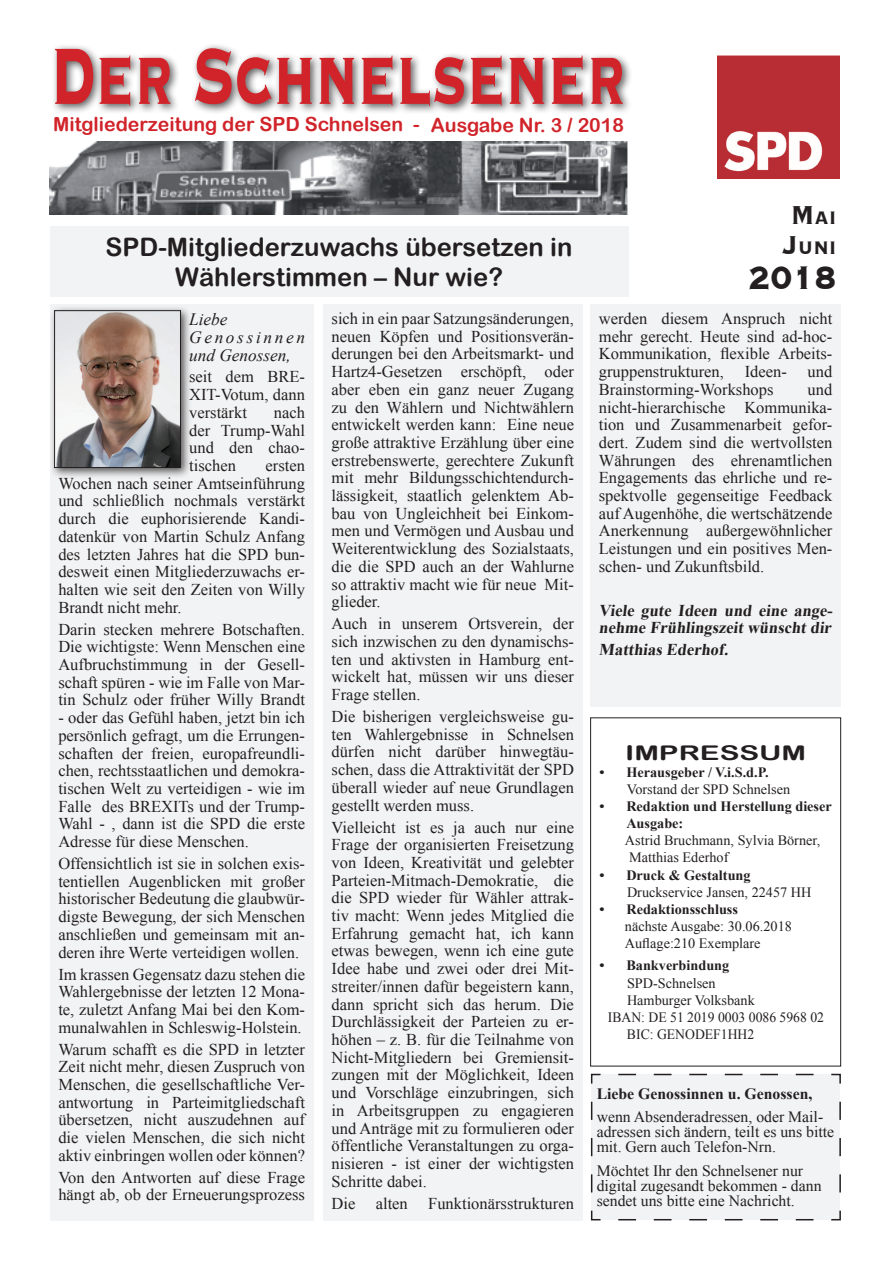
<style>
.page{position:relative;width:893px;height:1263px;background:#fff}
.page>*{position:absolute;margin:0;border:0;box-sizing:border-box;transform-origin:0 0}
.t1{font:700 104.55px "Copperplate";color:#d1232a;scale:.61 1}
.t2{font:700 42.45px "Copperplate";color:#231f20;scale:.85 1}
.t3{font:25.5px/30.6px "Arial Rounded MT Bold";color:#231f20;text-align:center}
.t4{font:700 23.55px/30px "Copperplate";color:#231f20;text-align:center;scale:.85 1}
.t5{font:20.25px "Arial Rounded MT Bold";color:#231f20;scale:1.46 1}
.t6{font:19.5px "Arial Rounded MT Bold";color:#d1232a}
.t7{font:italic 17.25px/18px "Times New Roman";color:#231f20}
.t8{font:16.5px/17.7px "Times New Roman";color:#231f20;text-align:justify}
.t9{font:700 16.5px/17.7px "Times New Roman";color:#231f20}
.t10{font:15.75px/15px "Times New Roman";color:#231f20}
.t11{font:700 15.75px "Times New Roman";color:#231f20}
.t12{font:14.25px/17.1px "Times New Roman";color:#231f20}
.t13{font:700 14.25px/17.1px "Times New Roman";color:#231f20}
.t14{font:14.25px "Times New Roman";color:#231f20;scale:.96 1}
.s1{font-size:33.6px}
</style>
<div class="page">
<img style="left:718px;top:55px;width:122px;height:123px">
<div style="left:51px;top:43px;width:582px;height:73px;background:#231f20;opacity:.75"></div>
<img style="left:50px;top:141px;width:578px;height:73px">
<div style="left:50px;top:226px;width:578px;height:71px;background:#f2f3f4"></div>
<div style="left:50px;top:304px;width:263px;height:916px;background:#f2f3f4"></div>
<div style="left:323px;top:304px;width:259px;height:916px;background:#f2f3f4"></div>
<div style="left:590px;top:304px;width:251px;height:403px;background:#f2f3f4"></div>
<div style="left:49px;top:305px;width:143px;height:174px;background:#231f20;opacity:.75"></div>
<img style="left:56px;top:312px;width:123px;height:154px">
<div style="left:54px;top:310px;width:127px;height:158px;border:1px solid #231f20"></div>
<div style="left:590px;top:718px;width:251px;height:348px;border:1px solid #231f20"></div>
<div style="left:590px;top:1073px;width:251px;height:148px;background:#f2f3f4"></div>
<h1 class="t1" style="left:50px;top:7px;width:945px">Der Schnelsener</h1>
<p class="t6" style="left:53px;top:112px;width:572px">Mitgliederzeitung der SPD Schnelsen - Ausgabe Nr. 3 / 2018</p>
<h3 class="t3" style="left:106px;top:231px;width:468px">SPD-Mitgliederzuwachs übersetzen in<br>Wählerstimmen – Nur wie?</h3>
<p class="t7" style="left:189px;top:309px;width:117px">Liebe<br>Genossinnen und Genossen,</p>
<p class="t8" style="left:189px;top:368px;width:117px">seit dem BRE-XIT-Votum, dann verstärkt</p>
<p class="t8" style="left:332px;top:309px;width:244px">sich in ein paar Satzungsänderungen, neuen Köpfen und Positionsverän&shy;derungen bei den Arbeitsmarkt- und Hartz4-Gesetzen erschöpft, oder aber eben ein ganz neuer Zugang zu den Wählern und Nichtwählern entwickelt werden kann: Eine neue große attraktive Erzählung über eine erstrebenswerte, gerechtere Zukunft mit mehr Bildungsschichtendurch&shy;lässigkeit, staatlich gelenktem Ab&shy;bau von Ungleichheit bei Einkom&shy;men und Vermögen und Ausbau und Weiterentwicklung des Sozialstaats, die die SPD auch an der Wahlurne so attraktiv macht wie für neue Mit&shy;glieder.</p>
<p class="t8" style="left:332px;top:615px;width:244px">Auch in unserem Ortsverein, der sich inzwischen zu den dynamischs&shy;ten und aktivsten in Hamburg ent&shy;wickelt hat, müssen wir uns dieser Frage stellen.</p>
<p class="t8" style="left:332px;top:707px;width:244px">Die bisherigen vergleichsweise gu&shy;ten Wahlergebnisse in Schnelsen dürfen nicht darüber hinwegtäu&shy;schen, dass die Attraktivität der SPD überall wieder auf neue Grundlagen gestellt werden muss.</p>
<p class="t8" style="left:332px;top:818px;width:244px">Vielleicht ist es ja auch nur eine Frage der organisierten Freisetzung von Ideen, Kreativität und gelebter Parteien-Mitmach-Demokratie, die die SPD wieder für Wähler attrak&shy;tiv macht: Wenn jedes Mitglied die Erfahrung gemacht hat, ich kann etwas bewegen, wenn ich eine gute Idee habe und zwei oder drei Mit&shy;streiter/innen dafür begeistern kann, dann spricht sich das herum. Die Durchlässigkeit der Parteien zu er&shy;höhen – z. B. für die Teilnahme von Nicht-Mitgliedern bei Gremiensit&shy;zungen mit der Möglichkeit, Ideen und Vorschläge einzubringen, sich in Arbeitsgruppen zu engagieren und Anträge mit zu formulieren oder öffentliche Veranstaltungen zu orga&shy;nisieren - ist einer der wichtigsten Schritte dabei.</p>
<p class="t8" style="left:332px;top:1194px;width:244px">Die alten Funktionärsstrukturen</p>
<p class="t8" style="left:189px;top:403px;width:117px;text-indent:85px">nach der Trump-Wahl und den chao&shy;tischen</p>
<p class="t8" style="left:58px;top:456px;width:248px;text-indent:207px">ersten Wochen nach seiner Amtseinführung und schließlich nochmals verstärkt durch die euphorisierende Kandi&shy;datenkür von Martin Schulz Anfang des letzten Jahres hat die SPD bun&shy;desweit einen Mitgliederzuwachs er&shy;halten wie seit den Zeiten von Willy Brandt nicht mehr.</p>
<p class="t8" style="left:58px;top:620px;width:248px">Darin stecken mehrere Botschaften.<br>Die wichtigste: Wenn Menschen eine Aufbruchstimmung in der Gesell&shy;schaft spüren - wie im Falle von Mar&shy;tin Schulz oder früher Willy Brandt</p>
<p class="t8" style="left:58px;top:708px;width:248px">- oder das Gefühl haben, jetzt bin ich persönlich gefragt, um die Errungen&shy;schaften der freien, europafreundli&shy;chen, rechtsstaatlichen und demokra&shy;tischen Welt zu verteidigen - wie im Falle des BREXITs und der Trump-Wahl - , dann ist die SPD die erste Adresse für diese Menschen.</p>
<p class="t8" style="left:58px;top:854px;width:248px">Offensichtlich ist sie in solchen exis&shy;tentiellen Augenblicken mit großer historischer Bedeutung die glaubwür&shy;digste Bewegung, der sich Menschen anschließen und gemeinsam mit an&shy;deren ihre Werte verteidigen wollen.</p>
<p class="t8" style="left:58px;top:965px;width:248px">Im krassen Gegensatz dazu stehen die Wahlergebnisse der letzten 12 Mona&shy;te, zuletzt Anfang Mai bei den Kom&shy;munalwahlen in Schleswig-Holstein.</p>
<p class="t8" style="left:58px;top:1040px;width:248px">Warum schafft es die SPD in letzter Zeit nicht mehr, diesen Zuspruch von Menschen, die gesellschaftliche Ver&shy;antwortung in Parteimitgliedschaft übersetzen, nicht auszudehnen auf die vielen Menschen, die sich nicht aktiv einbringen wollen oder können?</p>
<p class="t8" style="left:58px;top:1168px;width:248px">Von den Antworten auf diese Frage hängt ab, ob der Erneuerungsprozess</p>
<h3 class="t4" style="left:782px;top:202px;width:66px"><span class="s1">M</span>ai<br><span class="s1">J</span>uni</h3>
<h2 class="t2" style="left:749px;top:249px;width:105px">2018</h2>
<p class="t8" style="left:599px;top:309px;width:235px">werden diesem Anspruch nicht mehr gerecht. Heute sind ad-hoc-Kommunikation, flexible Arbeits&shy;gruppenstrukturen,</p>
<p class="t8" style="left:745px;top:362px;width:44px">Ideen-</p>
<p class="t8" style="left:808px;top:362px;width:26px">und</p>
<p class="t8" style="left:599px;top:380px;width:176px">Brainstorming-Workshops</p>
<p class="t8" style="left:599px;top:380px;width:235px;text-indent:209px">und nicht-hierarchische Kommunika&shy;tion und Zusammenarbeit gefor&shy;dert. Zudem sind die wertvollsten Währungen des ehrenamtlichen Engagements das ehrliche und re&shy;spektvolle gegenseitige Feedback auf Augenhöhe, die wertschätzende Anerkennung außergewöhnlicher Leistungen und ein positives Men&shy;schen- und Zukunftsbild.</p>
<p class="t9" style="left:599px;top:601px;width:238px">Viele gute Ideen und eine ange&shy;nehme Frühlingszeit wünscht dir</p>
<p class="t9" style="left:599px;top:641px;width:133px">Matthias Ederhof.</p>
<p class="t5" style="left:625px;top:741px;width:126px">IMPRESSUM</p>
<p class="t13" style="left:599px;top:763px;width:171px">• Herausgeber / V.i.S.d.P.</p>
<p class="t12" style="left:627px;top:780px;width:165px">Vorstand der SPD Schnelsen</p>
<p class="t13" style="left:626px;top:797px;width:207px;text-indent:-27px">• Redaktion und Herstellung dieser<br>Ausgabe:</p>
<p class="t12" style="left:625px;top:832px;width:197px">Astrid Bruchmann, Sylvia Börner,<br>Matthias Ederhof</p>
<p class="t13" style="left:599px;top:866px;width:153px">• Druck &amp; Gestaltung</p>
<p class="t12" style="left:627px;top:883px;width:186px">Druckservice Jansen, 22457 HH</p>
<p class="t13" style="left:599px;top:900px;width:140px">• Redaktionsschluss</p>
<p class="t12" style="left:625px;top:917px;width:169px">nächste Ausgabe: 30.06.2018<br>Auflage:210 Exemplare</p>
<p class="t13" style="left:599px;top:957px;width:131px">• Bankverbindung</p>
<p class="t12" style="left:627px;top:974px;width:90px">SPD-Schnelsen</p>
<p class="t12" style="left:627px;top:991px;width:129px">Hamburger Volksbank</p>
<p class="t14" style="left:608px;top:1007px;width:227px">IBAN: DE 51 2019 0003 0086 5968 02</p>
<p class="t14" style="left:627px;top:1024px;width:134px">BIC: GENODEF1HH2</p>
<p class="t11" style="left:597px;top:1083px;width:217px">Liebe Genossinnen u. Genossen,</p>
<p class="t10" style="left:597px;top:1109px;width:239px">wenn Absenderadressen, oder Mail&shy;adressen sich ändern, teilt es uns bitte mit. Gern auch Telefon-Nrn.</p>
<p class="t10" style="left:597px;top:1163px;width:226px">Möchtet Ihr den Schnelsener nur digital zugesandt bekommen - dann sendet uns bitte eine Nachricht.</p>
</div>
